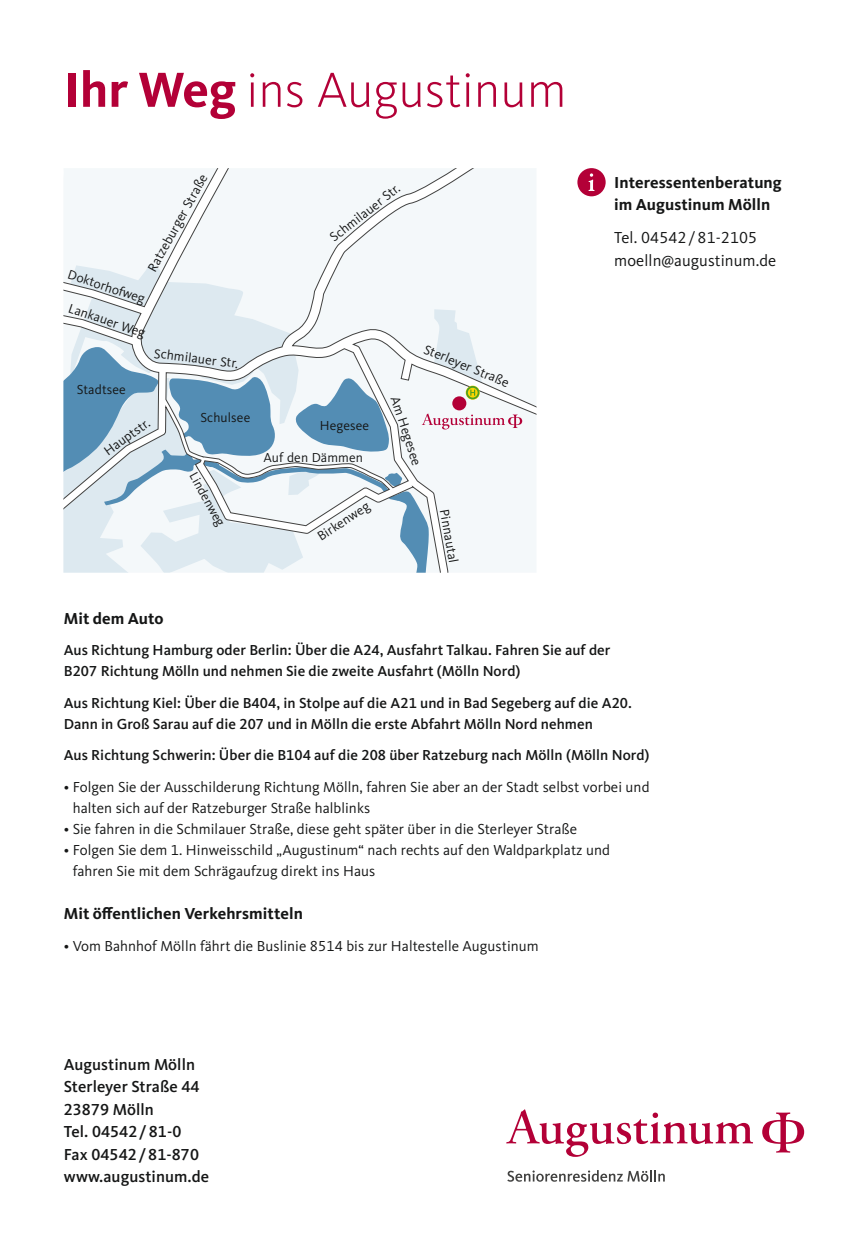
<style>
.page{position:relative;width:868px;height:1246px;background:#fff}
.page>*{position:absolute;margin:0;border:0;box-sizing:border-box;transform-origin:0 0}
.t1{font:300 51px "Kievit OT";color:#b30037}
.t2{font:500 16.5px "Kievit OT";letter-spacing:.005em;color:#151616}
.t3{font:700 16.5px "Kievit OT";letter-spacing:.005em;color:#151616}
.t4{font:16.5px "Kievit OT";letter-spacing:.005em;color:#151616}
.t5{font:15px/21px "Kievit OT";letter-spacing:.005em;color:#151616}
.t6{font:500 15px/21px "Kievit OT";letter-spacing:.005em;color:#151616}
.t7{font:13.5px "Kievit OT";letter-spacing:.01em;color:#151616}
.t8{font:13.05px "Kievit OT";color:#151616}
.s1{font-weight:700}
</style>
<div class="page">
<svg style="left:64px;top:168px;width:530px;height:404px;fill:#f4f8fa"></svg>
<svg style="left:63px;top:261px;width:459px;height:312px"></svg>
<svg style="left:507px;top:1170px;width:157px;height:12px"></svg>
<svg style="left:506px;top:1109px;width:247px;height:48px"></svg>
<svg style="left:762px;top:1112px;width:42px;height:40px"></svg>
<div style="left:577px;top:168px;width:28px;height:28px;background:#b30037;border-radius:50%"></div>
<svg style="left:588px;top:173px;width:6px;height:18px"></svg>
<p class="t1" style="left:64px;top:62px;width:504px"><span class="s1">Ihr Weg</span> ins Augustinum</p>
<p class="t7" style="left:144px;top:267px;width:111px;rotate:-61deg">Ratzeburger Straße</p>
<p class="t7" style="left:71px;top:267px;width:82px;rotate:18deg">Doktorhofweg</p>
<p class="t7" style="left:72px;top:300px;width:82px;rotate:19deg">Lankauer Weg</p>
<p class="t7" style="left:77px;top:382px;width:51px">Stadtsee</p>
<p class="t7" style="left:155px;top:346px;width:86px;rotate:7deg">Schmilauer Str.</p>
<p class="t7" style="left:101px;top:446px;width:55px;rotate:-36deg">Hauptstr.</p>
<p class="t7" style="left:200px;top:410px;width:51px">Schulsee</p>
<p class="t8" style="left:199px;top:470px;width:61px;rotate:61deg">Lindenweg</p>
<p class="t7" style="left:327px;top:233px;width:86px;rotate:-38deg">Schmilauer Str.</p>
<p class="t7" style="left:427px;top:341px;width:92px;rotate:23deg">Sterleyer Straße</p>
<p class="t7" style="left:320px;top:418px;width:51px">Hegesee</p>
<p class="t7" style="left:263px;top:449px;width:101px">Auf den Dämmen</p>
<p class="t7" style="left:314px;top:531px;width:61px;rotate:-33deg">Birkenweg</p>
<p class="t7" style="left:402px;top:394px;width:74px;rotate:72deg">Am Hegesee</p>
<p class="t7" style="left:451px;top:508px;width:55px;rotate:80deg">Pinnautal</p>
<p class="t3" style="left:614px;top:173px;width:169px">Interessentenberatung</p>
<p class="t3" style="left:614px;top:195px;width:158px">im Augustinum Mölln</p>
<p class="t4" style="left:614px;top:229px;width:144px">Tel. 04542/81-2105</p>
<p class="t4" style="left:614px;top:251px;width:163px">moelln@augustinum.de</p>
<p class="t3" style="left:64px;top:609px;width:101px">Mit dem Auto</p>
<p class="t6" style="left:64px;top:640px;width:548px">Aus Richtung Hamburg oder Berlin: Über die A24, Ausfahrt Talkau. Fahren Sie auf der<br>B207 Richtung Mölln und nehmen Sie die zweite Ausfahrt (Mölln Nord)</p>
<p class="t6" style="left:64px;top:692px;width:569px">Aus Richtung Kiel: Über die B404, in Stolpe auf die A21 und in Bad Segeberg auf die A20.</p>
<p class="t6" style="left:64px;top:713px;width:530px">Dann in Groß Sarau auf die 207 und in Mölln die erste Abfahrt Mölln Nord nehmen</p>
<p class="t6" style="left:64px;top:745px;width:587px">Aus Richtung Schwerin: Über die B104 auf die 208 über Ratzeburg nach Mölln (Mölln Nord)</p>
<p class="t5" style="left:73px;top:776px;width:578px;text-indent:-9px">• Folgen Sie der Ausschilderung Richtung Mölln, fahren Sie aber an der Stadt selbst vorbei und halten sich auf der Ratzeburger Straße halblinks</p>
<p class="t5" style="left:64px;top:818px;width:514px">• Sie fahren in die Schmilauer Straße, diese geht später über in die Sterleyer Straße</p>
<p class="t5" style="left:73px;top:839px;width:538px;text-indent:-9px">• Folgen Sie dem 1. Hinweisschild „Augustinum“ nach rechts auf den Waldparkplatz und fahren Sie mit dem Schrägaufzug direkt ins Haus</p>
<p class="t3" style="left:64px;top:904px;width:240px">Mit öffentlichen Verkehrsmitteln</p>
<p class="t5" style="left:64px;top:935px;width:476px">• Vom Bahnhof Mölln fährt die Buslinie 8514 bis zur Haltestelle Augustinum</p>
<p class="t2" style="left:64px;top:1055px;width:133px">Augustinum Mölln</p>
<p class="t2" style="left:64px;top:1077px;width:137px">Sterleyer Straße 44</p>
<p class="t2" style="left:64px;top:1100px;width:92px">23879 Mölln</p>
<p class="t2" style="left:64px;top:1122px;width:119px">Tel. 04542/81-0</p>
<p class="t2" style="left:64px;top:1145px;width:137px">Fax 04542/81-870</p>
<p class="t2" style="left:64px;top:1167px;width:147px">www.augustinum.de</p>
</div>
